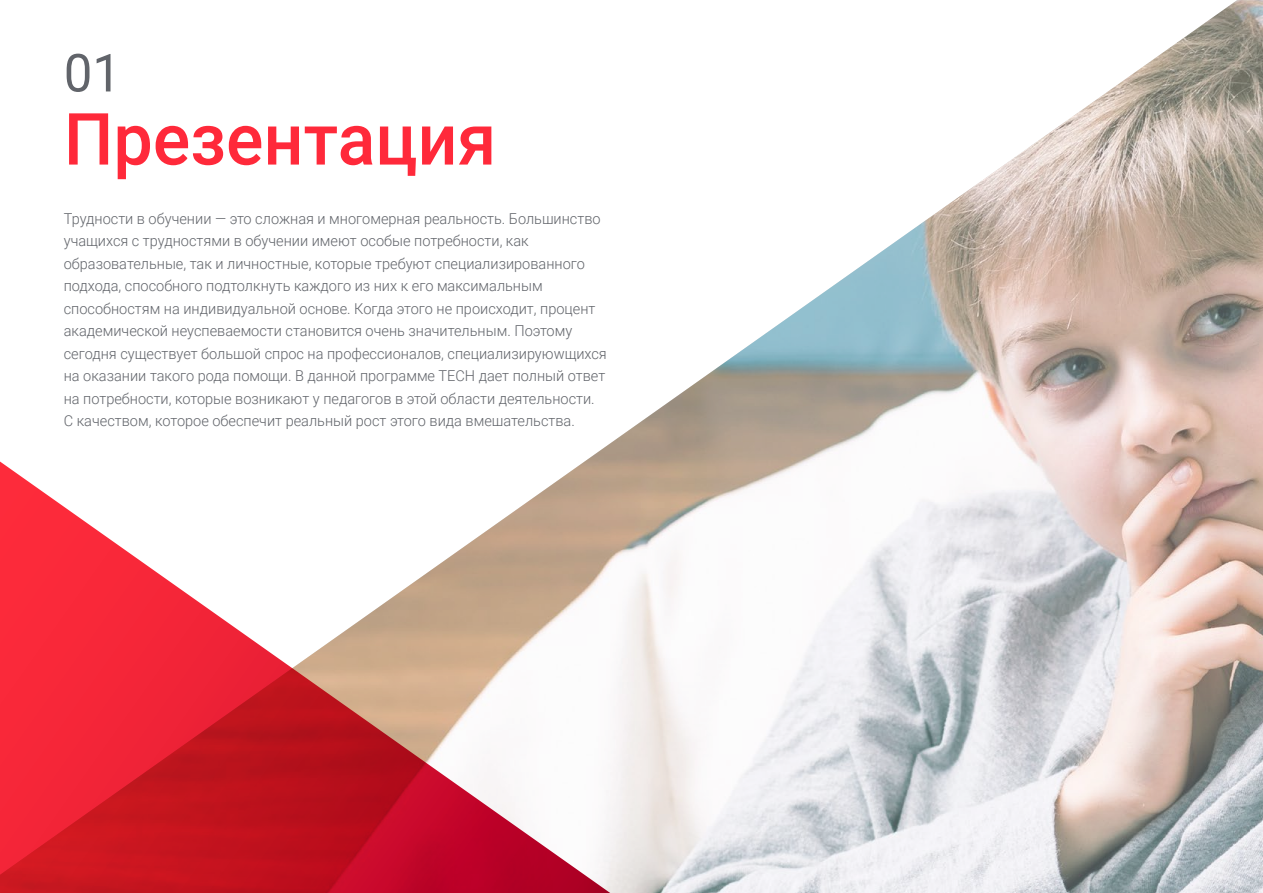
<style>
.page{position:relative;width:1263px;height:893px;background:#fff}
.page>*{position:absolute;margin:0;border:0;box-sizing:border-box;transform-origin:0 0}
.t1{font:500 72px "Roboto";color:#ff293a}
.t2{font:52.5px "Roboto";color:#61646a}
.t3{font:300 15px/22.5px "Roboto";color:#61646a}
</style>
<div class="page">
<img style="left:607px;top:0;width:656px;height:893px">
<svg style="left:0;top:446px;width:640px;height:447px"></svg>
<h2 class="t2" style="left:64px;top:36px;width:59px">01</h2>
<h1 class="t1" style="left:64px;top:89px;width:434px">Презентация</h1>
<p class="t3" style="left:64px;top:207px;width:545px">Трудности в обучении — это сложная и многомерная реальность. Большинство учащихся с трудностями в обучении имеют особые потребности, как образовательные, так и личностные, которые требуют специализированного подхода, способного подтолкнуть каждого из них к его максимальным способностям на индивидуальной основе. Когда этого не происходит, процент академической неуспеваемости становится очень значительным. Поэтому сегодня существует большой спрос на профессионалов, специализируюwщихся на оказании такого рода помощи. В данной программе TECH дает полный ответ на потребности, которые возникают у педагогов в этой области деятельности.<br>С качеством, которое обеспечит реальный рост этого вида вмешательства.</p>
</div>
